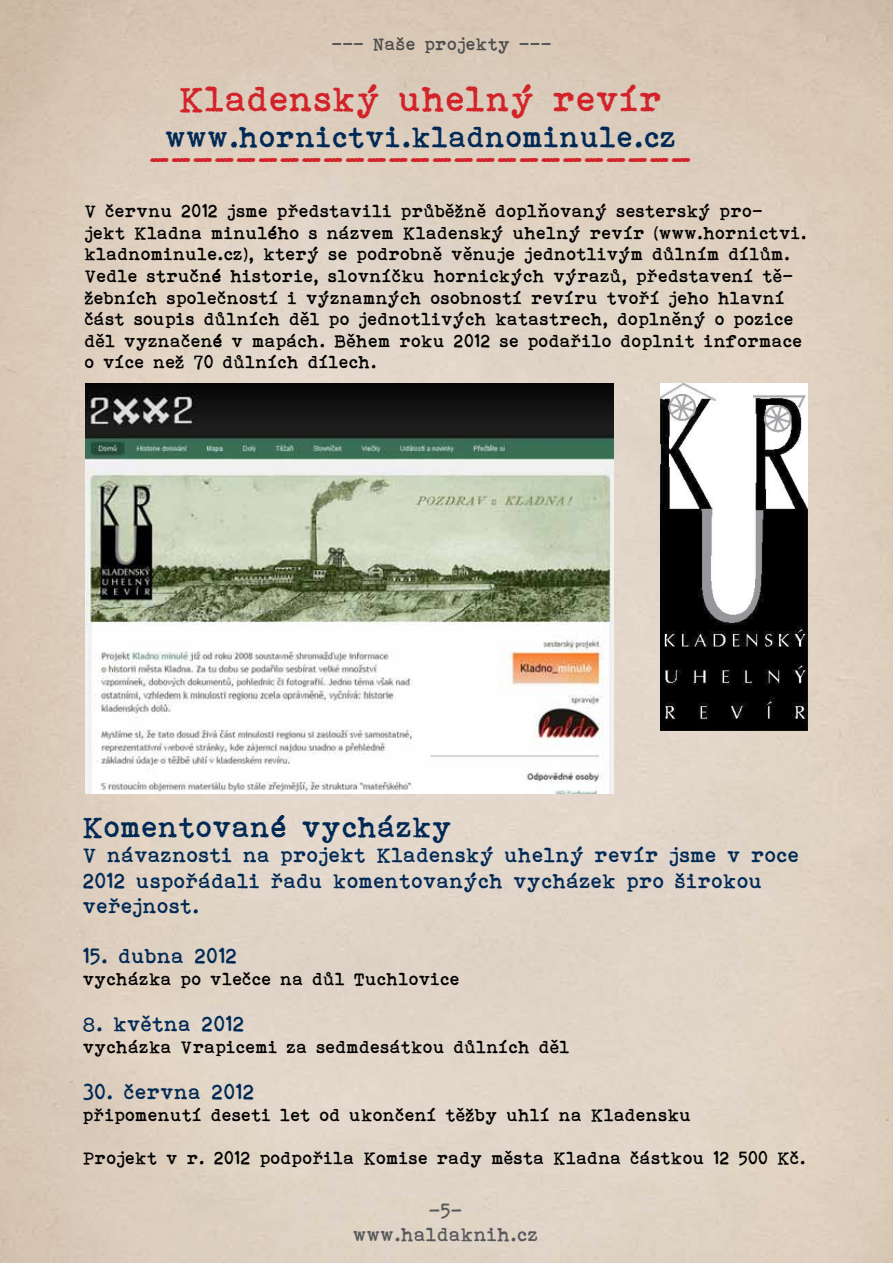
<style>
.page{position:relative;width:893px;height:1263px;background:#fff}
.page>*{position:absolute;margin:0;border:0;box-sizing:border-box;transform-origin:0 0}
.t1{font:36px "Bohemian typewriter";color:#d2232a}
.t2{font:30px "Bohemian typewriter";color:#002956}
.t3{font:21px/25.2px "Bohemian typewriter";color:#002956}
.t4{font:19.5px/23.4px "Bohemian typewriter";color:#58595b;text-align:center}
.t5{font:18px/21.6px "Bohemian typewriter";color:#000}
.t6{font:18px "Bohemian typewriter";color:#4d4d4f}
</style>
<div class="page">
<img style="left:0;top:0;width:893px;height:1263px">
<img style="left:85px;top:384px;width:529px;height:409px">
<img style="left:660px;top:384px;width:148px;height:347px">
<p class="t6" style="left:332px;top:34px;width:222px">--- Naše projekty ---</p>
<h1 class="t1" style="left:180px;top:79px;width:485px">Kladenský uhelný revír</h1>
<h2 class="t2" style="left:167px;top:120px;width:512px">www.hornictvi.kladnominule.cz</h2>
<h1 class="t1" style="left:150px;top:140px;width:545px">-------------------------</h1>
<p class="t5" style="left:85px;top:200px;width:724px">V červnu 2012 jsme představili průběžně doplňovaný sesterský pro&shy;jekt Kladna minulého s názvem Kladenský uhelný revír (www.hornictvi. kladnominule.cz), který se podrobně věnuje jednotlivým důlním dílům.<br>Vedle stručné historie, slovníčku hornických výrazů, představení tě&shy;žebních společností i významných osobností revíru tvoří jeho hlavní část soupis důlních děl po jednotlivých katastrech, doplněný o pozice děl vyznačené v mapách. Během roku 2012 se podařilo doplnit informace o více než 70 důlních dílech.</p>
<h2 class="t2" style="left:83px;top:810px;width:371px">Komentované vycházky</h2>
<p class="t3" style="left:83px;top:842px;width:718px">V návaznosti na projekt Kladenský uhelný revír jsme v roce<br>2012 uspořádali řadu komentovaných vycházek pro širokou veřejnost.</p>
<p class="t3" style="left:83px;top:943px;width:157px">15. dubna 2012</p>
<p class="t5" style="left:83px;top:968px;width:379px">vycházka po vlečce na důl Tuchlovice</p>
<p class="t3" style="left:83px;top:1011px;width:164px">8. května 2012</p>
<p class="t5" style="left:83px;top:1036px;width:489px">vycházka Vrapicemi za sedmdesátkou důlních děl</p>
<p class="t3" style="left:83px;top:1079px;width:174px">30. června 2012</p>
<p class="t5" style="left:83px;top:1104px;width:610px">připomenutí deseti let od ukončení těžby uhlí na Kladensku</p>
<p class="t5" style="left:83px;top:1147px;width:725px">Projekt v r. 2012 podpořila Komise rady města Kladna částkou 12 500 Kč.</p>
<p class="t4" style="left:354px;top:1199px;width:186px">-5- www.haldaknih.cz</p>
</div>
